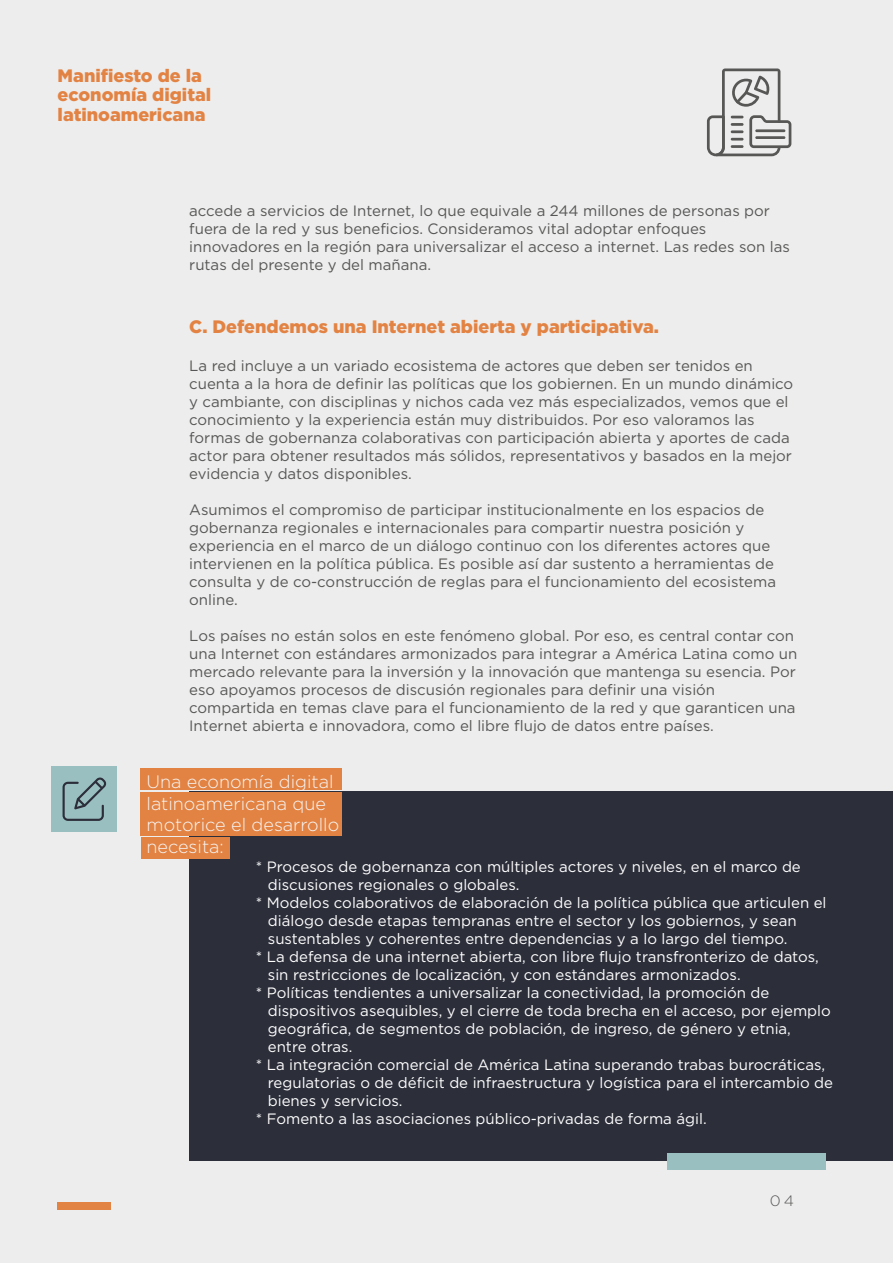
<style>
.page{position:relative;width:893px;height:1263px;background:#ededed}
.page>*{position:absolute;margin:0;border:0;box-sizing:border-box;transform-origin:0 0}
.t1{font:900 18px/19.5px "Gotham";color:#e38343}
.t2{font:300 18px/21.6px "Gotham";color:#f6f6f6}
.t3{font:15px/18px "Gotham";color:#575756}
.t4{font:15px "Gotham";color:#fff}
.t5{font:300 15px "Gotham";color:#575756}
</style>
<div class="page">
<div style="left:58px;top:1202px;width:53px;height:8px;background:#e38343"></div>
<svg style="left:707px;top:68px;width:84px;height:88px"></svg>
<hr style="left:755px;top:129px;width:30px;height:3px;background:#575756">
<hr style="left:755px;top:136px;width:30px;height:3px;background:#575756">
<div style="left:189px;top:791px;width:704px;height:370px;background:#2c2e3a"></div>
<div style="left:141px;top:769px;width:201px;height:21px;background:#e38343"></div>
<div style="left:141px;top:792px;width:201px;height:21px;background:#e38343"></div>
<div style="left:141px;top:815px;width:201px;height:21px;background:#e38343"></div>
<div style="left:141px;top:837px;width:88px;height:21px;background:#e38343"></div>
<div style="left:52px;top:767px;width:65px;height:65px;background:#9abfc1"></div>
<svg style="left:63px;top:777px;width:44px;height:44px"></svg>
<div style="left:667px;top:1153px;width:159px;height:17px;background:#9abfc1"></div>
<p class="t1" style="left:58px;top:65px;width:155px">Manifiesto de la economía digital latinoamericana</p>
<p class="t3" style="left:189px;top:202px;width:602px">accede a servicios de Internet, lo que equivale a 244 millones de personas por fuera de la red y sus beneficios. Consideramos vital adoptar enfoques innovadores en la región para universalizar el acceso a internet. Las redes son las rutas del presente y del mañana.</p>
<p class="t1" style="left:189px;top:317px;width:471px">C. Defendemos una Internet abierta y participativa.</p>
<p class="t3" style="left:189px;top:357px;width:606px">La red incluye a un variado ecosistema de actores que deben ser tenidos en cuenta a la hora de definir las políticas que los gobiernen. En un mundo dinámico y cambiante, con disciplinas y nichos cada vez más especializados, vemos que el conocimiento y la experiencia están muy distribuidos. Por eso valoramos las formas de gobernanza colaborativas con participación abierta y aportes de cada actor para obtener resultados más sólidos, representativos y basados en la mejor evidencia y datos disponibles.</p>
<p class="t3" style="left:189px;top:501px;width:588px">Asumimos el compromiso de participar institucionalmente en los espacios de gobernanza regionales e internacionales para compartir nuestra posición y experiencia en el marco de un diálogo continuo con los diferentes actores que intervienen en la política pública. Es posible así dar sustento a herramientas de consulta y de co-construcción de reglas para el funcionamiento del ecosistema online.</p>
<p class="t3" style="left:189px;top:627px;width:610px">Los países no están solos en este fenómeno global. Por eso, es central contar con una Internet con estándares armonizados para integrar a América Latina como un mercado relevante para la inversión y la innovación que mantenga su esencia. Por eso apoyamos procesos de discusión regionales para definir una visión compartida en temas clave para el funcionamiento de la red y que garanticen una Internet abierta e innovadora, como el libre flujo de datos entre países.</p>
<p class="t2" style="left:147px;top:770px;width:194px">Una economía digital latinoamericana que motorice el desarrollo necesita:</p>
<p class="t4" style="left:256px;top:858px;width:546px">* Procesos de gobernanza con múltiples actores y niveles, en el marco de</p>
<p class="t4" style="left:268px;top:876px;width:253px">discusiones regionales o globales.</p>
<p class="t4" style="left:256px;top:894px;width:572px">* Modelos colaborativos de elaboración de la política pública que articulen el</p>
<p class="t4" style="left:268px;top:912px;width:530px">diálogo desde etapas tempranas entre el sector y los gobiernos, y sean</p>
<p class="t4" style="left:268px;top:930px;width:521px">sustentables y coherentes entre dependencias y a lo largo del tiempo.</p>
<p class="t4" style="left:256px;top:948px;width:565px">* La defensa de una internet abierta, con libre flujo transfronterizo de datos,</p>
<p class="t4" style="left:268px;top:966px;width:474px">sin restricciones de localización, y con estándares armonizados.</p>
<p class="t4" style="left:256px;top:984px;width:515px">* Políticas tendientes a universalizar la conectividad, la promoción de</p>
<p class="t4" style="left:268px;top:1002px;width:564px">dispositivos asequibles, y el cierre de toda brecha en el acceso, por ejemplo</p>
<p class="t4" style="left:268px;top:1020px;width:525px">geográfica, de segmentos de población, de ingreso, de género y etnia,</p>
<p class="t4" style="left:268px;top:1038px;width:86px">entre otras.</p>
<p class="t4" style="left:256px;top:1056px;width:571px">* La integración comercial de América Latina superando trabas burocráticas,</p>
<p class="t4" style="left:268px;top:1074px;width:567px">regulatorias o de déficit de infraestructura y logística para el intercambio de</p>
<p class="t4" style="left:268px;top:1092px;width:136px">bienes y servicios.</p>
<p class="t4" style="left:256px;top:1110px;width:452px">* Fomento a las asociaciones público-privadas de forma ágil.</p>
<p class="t5" style="left:770px;top:1191px;width:26px">04</p>
</div>
